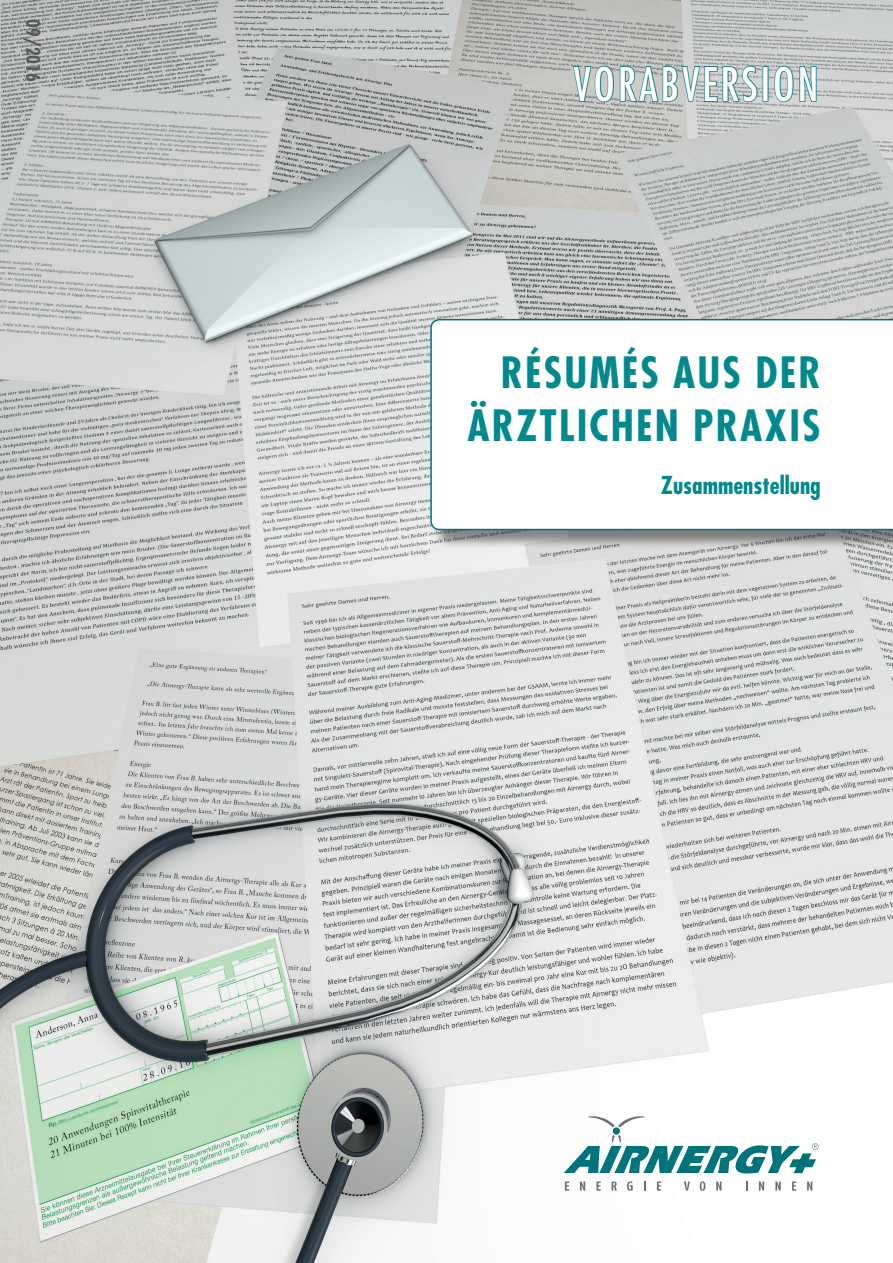
<style>
.page{position:relative;width:893px;height:1263px;background:#fff}
.page>*{position:absolute;margin:0;border:0;box-sizing:border-box;transform-origin:0 0}
.t1{font:condensed 45px "Futura Std";letter-spacing:.06em;color:#fff}
.t2{font:700 condensed 42px/53.2px "Futura Std";letter-spacing:.05em;color:#01898e;text-align:right}
.t3{font:700 condensed 24px "Futura Std";color:#01898e}
.t4{font:700 condensed 18px "Futura Std";color:#57585a}
</style>
<div class="page">
<img style="left:0;top:0;width:893px;height:1263px">
<svg style="left:565px;top:1181px;width:4px;height:9px"></svg>
<svg style="left:580px;top:1181px;width:5px;height:9px"></svg>
<svg style="left:596px;top:1181px;width:5px;height:9px"></svg>
<svg style="left:612px;top:1181px;width:5px;height:9px"></svg>
<svg style="left:627px;top:1181px;width:6px;height:10px"></svg>
<svg style="left:644px;top:1181px;width:2px;height:9px"></svg>
<svg style="left:657px;top:1181px;width:4px;height:9px"></svg>
<svg style="left:684px;top:1181px;width:6px;height:9px"></svg>
<svg style="left:700px;top:1181px;width:5px;height:10px"></svg>
<svg style="left:716px;top:1181px;width:5px;height:9px"></svg>
<svg style="left:759px;top:1181px;width:5px;height:9px"></svg>
<svg style="left:775px;top:1181px;width:6px;height:9px"></svg>
<svg style="left:792px;top:1181px;width:4px;height:9px"></svg>
<svg style="left:807px;top:1181px;width:5px;height:9px"></svg>
<svg style="left:564px;top:1116px;width:255px;height:57px"></svg>
<svg style="left:27px;top:1208px;width:32px;height:39px"></svg>
<div style="left:433px;top:321px;width:460px;height:228px;background:#231f20;opacity:.5"></div>
<svg style="left:430px;top:319px;width:463px;height:211px"></svg>
<svg style="left:572px;top:65px;width:186px;height:38px;background:#90afaf"></svg>
<div style="left:762px;top:66px;width:6px;height:36px;border:2px solid #00747a"></div>
<svg style="left:774px;top:65px;width:43px;height:38px;background:#8bb0b1"></svg>
<p class="t4" style="left:44px;top:19px;width:64px;rotate:90deg">09/2016</p>
<p class="t1" style="left:573px;top:57px;width:247px">VORABVERSION</p>
<p class="t2" style="left:467px;top:346px;width:355px">RÉSUMÉS AUS DER<br>ÄRZTLICHEN PRAXIS</p>
<p class="t3" style="left:661px;top:470px;width:161px">Zusammenstellung</p>
</div>
